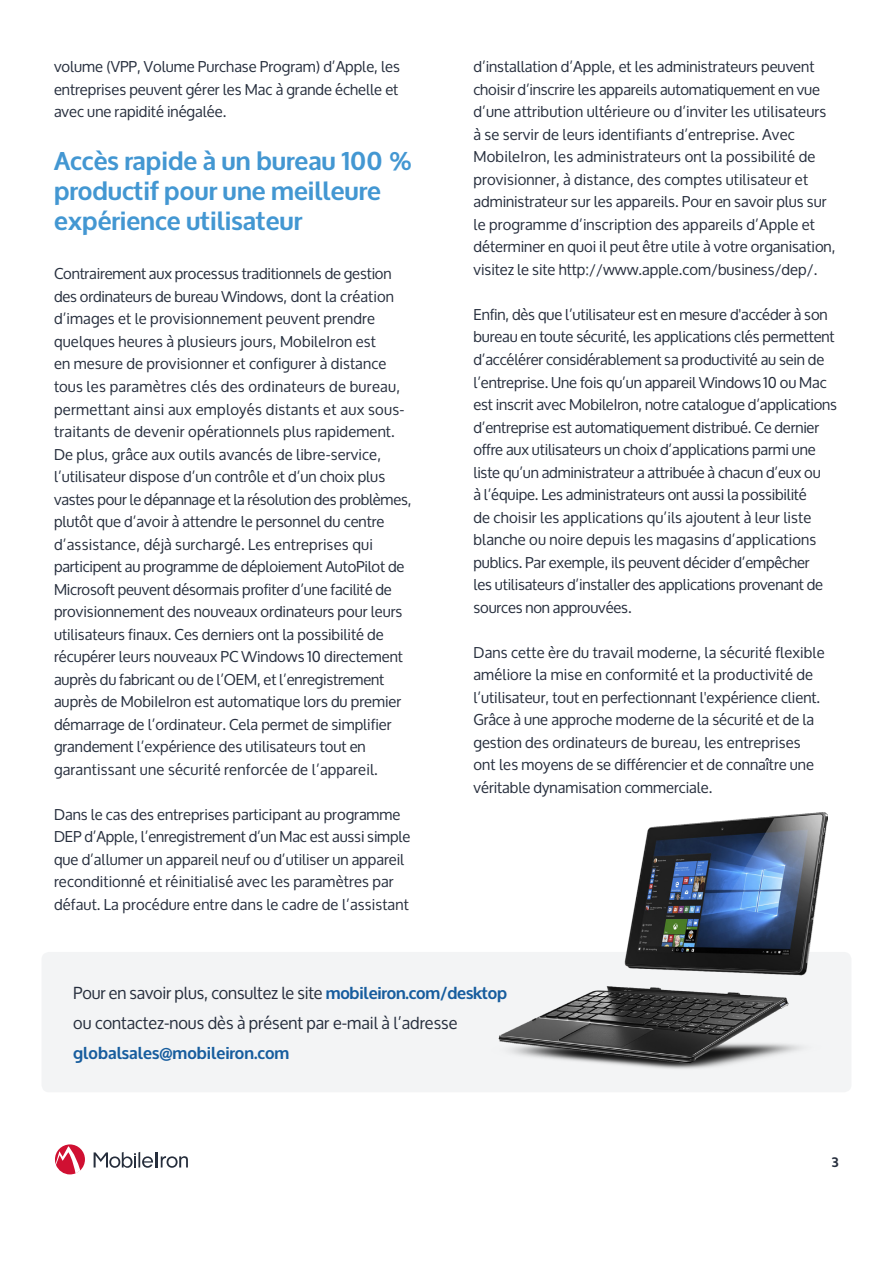
<style>
.page{position:relative;width:893px;height:1263px;background:#fff}
.page>*{position:absolute;margin:0;border:0;box-sizing:border-box;transform-origin:0 0}
.Title_2{font:700 25.5px/30px "Oxygen";color:#4397d2}
.Text_Copy{font:16.65px/30px "Oxygen";color:#262e3d}
.Text_Copy-2{font:15px/22.5px "Oxygen";color:#262e3d}
.t1{font:700 13.5px "Oxygen";color:#262e3d}
.s1{font-weight:700;color:#175d9e}
</style>
<div class="page">
<svg style="left:94px;top:1152px;width:94px;height:16px"></svg>
<svg style="left:55px;top:1144px;width:30px;height:30px"></svg>
<div style="left:41px;top:952px;width:810px;height:140px;background:#f3f4f5;border-radius:8px"></div>
<img style="left:498px;top:813px;width:329px;height:256px">
<p class="Text_Copy-2" style="left:54px;top:56px;width:347px;text-align:justify">volume (VPP, Volume Purchase Program) d’Apple, les entreprises peuvent gérer les Mac à grande échelle et avec une rapidité inégalée.</p>
<p class="Title_2" style="left:54px;top:147px;width:359px">Accès rapide à un bureau 100 % productif pour une meilleure expérience utilisateur</p>
<p class="Text_Copy-2" style="left:54px;top:263px;width:359px">Contrairement aux processus traditionnels de gestion des ordinateurs de bureau Windows, dont la création d’images et le provisionnement peuvent prendre quelques heures à plusieurs jours, MobileIron est<br>en mesure de provisionner et configurer à distance tous les paramètres clés des ordinateurs de bureau, permettant ainsi aux employés distants et aux sous&shy;traitants de devenir opérationnels plus rapidement.<br>De plus, grâce aux outils avancés de libre-service, l’utilisateur dispose d’un contrôle et d’un choix plus vastes pour le dépannage et la résolution des problèmes, plutôt que d’avoir à attendre le personnel du centre d’assistance, déjà surchargé. Les entreprises qui participent au programme de déploiement AutoPilot de Microsoft peuvent désormais profiter d’une facilité de provisionnement des nouveaux ordinateurs pour leurs utilisateurs finaux. Ces derniers ont la possibilité de récupérer leurs nouveaux PC Windows 10 directement auprès du fabricant ou de l’OEM, et l’enregistrement auprès de MobiIeIron est automatique lors du premier démarrage de l’ordinateur. Cela permet de simplifier grandement l’expérience des utilisateurs tout en garantissant une sécurité renforcée de l’appareil.</p>
<p class="Text_Copy-2" style="left:54px;top:803px;width:358px">Dans le cas des entreprises participant au programme DEP d’Apple, l’enregistrement d’un Mac est aussi simple que d’allumer un appareil neuf ou d’utiliser un appareil reconditionné et réinitialisé avec les paramètres par défaut. La procédure entre dans le cadre de l’assistant</p>
<p class="Text_Copy-2" style="left:473px;top:56px;width:363px">d’installation d’Apple, et les administrateurs peuvent choisir d’inscrire les appareils automatiquement en vue d’une attribution ultérieure ou d’inviter les utilisateurs à se servir de leurs identifiants d’entreprise. Avec MobileIron, les administrateurs ont la possibilité de provisionner, à distance, des comptes utilisateur et administrateur sur les appareils. Pour en savoir plus sur le programme d’inscription des appareils d’Apple et déterminer en quoi il peut être utile à votre organisation, visitez le site http://www.apple.com/business/dep/.</p>
<p class="Text_Copy-2" style="left:473px;top:304px;width:365px">Enfin, dès que l’utilisateur est en mesure d'accéder à son bureau en toute sécurité, les applications clés permettent d’accélérer considérablement sa productivité au sein de l’entreprise. Une fois qu’un appareil Windows 10 ou Mac est inscrit avec MobileIron, notre catalogue d’applications d’entreprise est automatiquement distribué. Ce dernier offre aux utilisateurs un choix d’applications parmi une liste qu’un administrateur a attribuée à chacun d’eux ou<br>à l’équipe. Les administrateurs ont aussi la possibilité<br>de choisir les applications qu’ils ajoutent à leur liste blanche ou noire depuis les magasins d’applications publics. Par exemple, ils peuvent décider d’empêcher<br>les utilisateurs d’installer des applications provenant de sources non approuvées.</p>
<p class="Text_Copy-2" style="left:473px;top:641px;width:353px">Dans cette ère du travail moderne, la sécurité flexible améliore la mise en conformité et la productivité de l’utilisateur, tout en perfectionnant l'expérience client.<br>Grâce à une approche moderne de la sécurité et de la gestion des ordinateurs de bureau, les entreprises ont les moyens de se différencier et de connaître une véritable dynamisation commerciale.</p>
<p class="Text_Copy" style="left:73px;top:978px;width:436px">Pour en savoir plus, consultez le site <span class="s1">mobileiron.com/desktop</span></p>
<p class="Text_Copy" style="left:73px;top:1008px;width:386px">ou contactez-nous dès à présent par e-mail à l’adresse <span class="s1">globalsales@mobileiron.com</span></p>
<p class="t1" style="left:832px;top:1154px;width:8px">3</p>
</div>
